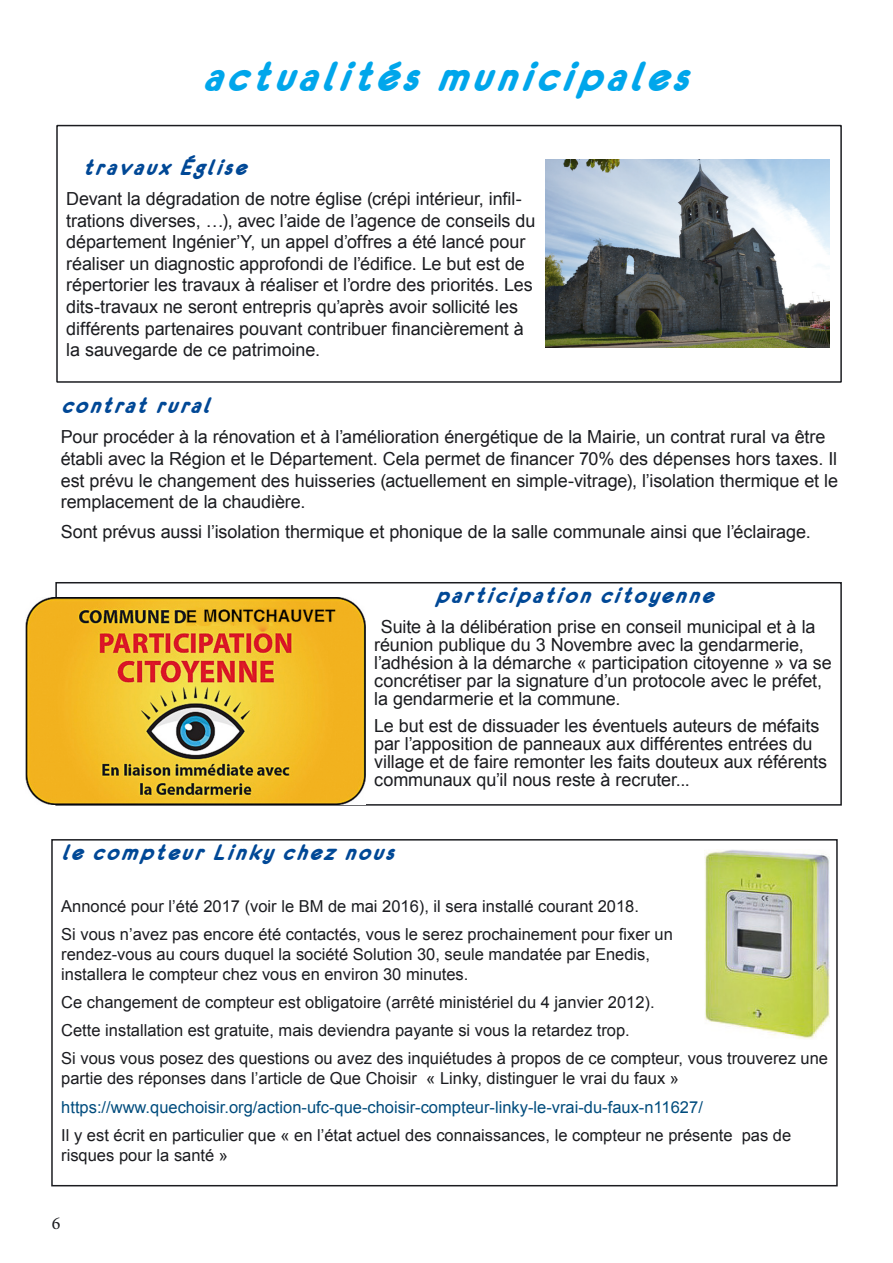
<style>
.page{position:relative;width:893px;height:1263px;background:#fff}
.page>*{position:absolute;margin:0;border:0;box-sizing:border-box;transform-origin:0 0}
.t1{font:italic 45px "Eurofurencebold";color:#00a6eb}
.t2{font:italic 24px "Eurofurencebold";color:#004896}
.t3{font:18px/21.6px "Arial";letter-spacing:-.005em;color:#1b1c20}
.t4{font:18px "Minion Pro";color:#1b1c20}
.t5{font:16.5px/28.3px "Arial";color:#1b1c20}
.t6{font:16.5px "Arial";color:#004c7d}
</style>
<div class="page">
<div style="left:55px;top:582px;width:787px;height:224px;border:2px solid #1b1c20"></div>
<img style="left:26px;top:597px;width:340px;height:207px">
<div style="left:56px;top:125px;width:786px;height:258px;border:2px solid #1b1c20"></div>
<img style="left:546px;top:160px;width:283px;height:188px">
<div style="left:51px;top:839px;width:787px;height:347px;border:2px solid #1b1c20"></div>
<img style="left:704px;top:850px;width:125px;height:189px">
<h1 class="t1" style="left:202px;top:54px;width:503px">actualitésmunicipales</h1>
<h2 class="t2" style="left:82px;top:155px;width:174px">travaux Église</h2>
<p class="t3" style="left:66px;top:188px;width:471px">Devant la dégradation de notre église (crépi intérieur, infil&shy;trations diverses, …), avec l’aide de l’agence de conseils du département Ingénier’Y, un appel d’offres a été lancé pour réaliser un diagnostic approfondi de l’édifice. Le but est de répertorier les travaux à réaliser et l’ordre des priorités. Les dits-travaux ne seront entrepris qu’après avoir sollicité les différents partenaires pouvant contribuer financièrement à la sauvegarde de ce patrimoine.</p>
<h2 class="t2" style="left:61px;top:393px;width:159px">contratrural</h2>
<p class="t3" style="left:61px;top:426px;width:779px">Pour procéder à la rénovation et à l’amélioration énergétique de la Mairie, un contrat rural va être établi avec la Région et le Département. Cela permet de financer 70% des dépenses hors taxes. Il est prévu le changement des huisseries (actuellement en simple-vitrage), l’isolation thermique et le remplacement de la chaudière.</p>
<p class="t3" style="left:61px;top:521px;width:751px">Sont prévus aussi l’isolation thermique et phonique de la salle communale ainsi que l’éclairage.</p>
<h2 class="t2" style="left:435px;top:583px;width:288px">participation citoyenne</h2>
<p class="t3" style="left:374px;top:618px;width:459px;line-height:18px;text-indent:7px">Suite à la délibération prise en conseil municipal et à la réunion publique du 3 Novembre avec la gendarmerie, l’adhésion à la démarche « participation citoyenne » va se concrétiser par la signature d’un protocole avec le préfet, la gendarmerie et la commune.</p>
<p class="t3" style="left:374px;top:717px;width:455px;line-height:18px">Le but est de dissuader les éventuels auteurs de méfaits par l’apposition de panneaux aux différentes entrées du village et de faire remonter les faits douteux aux référents communaux qu’il nous reste à recruter...</p>
<h2 class="t2" style="left:61px;top:840px;width:342px">le compteurLinkychez nous</h2>
<p class="t5" style="left:61px;top:892px;width:613px">Annoncé pour l’été 2017 (voir le BM de mai 2016), il sera installé courant 2018.<br>Si vous n’avez pas encore été contactés, vous le serez prochainement pour fixer un</p>
<p class="t5" style="left:61px;top:944px;width:590px;line-height:19.8px">rendez-vous au cours duquel la société Solution 30, seule mandatée par Enedis, installera le compteur chez vous en environ 30 minutes.</p>
<p class="t5" style="left:61px;top:988px;width:768px">Ce changement de compteur est obligatoire (arrêté ministériel du 4 janvier 2012).<br>Cette installation est gratuite, mais deviendra payante si vous la retardez trop.<br>Si vous vous posez des questions ou avez des inquiétudes à propos de ce compteur, vous trouverez une</p>
<p class="t5" style="left:61px;top:1064px;width:619px">partie des réponses dans l’article de Que Choisir « Linky, distinguer le vrai du faux »</p>
<p class="t6" style="left:61px;top:1096px;width:643px">https://www.quechoisir.org/action-ufc-que-choisir-compteur-linky-le-vrai-du-faux-n11627/</p>
<p class="t5" style="left:61px;top:1125px;width:732px;line-height:19.8px">Il y est écrit en particulier que « en l’état actuel des connaissances, le compteur ne présente pas de risques pour la santé »</p>
<p class="t4" style="left:52px;top:1211px;width:10px">6</p>
</div>
